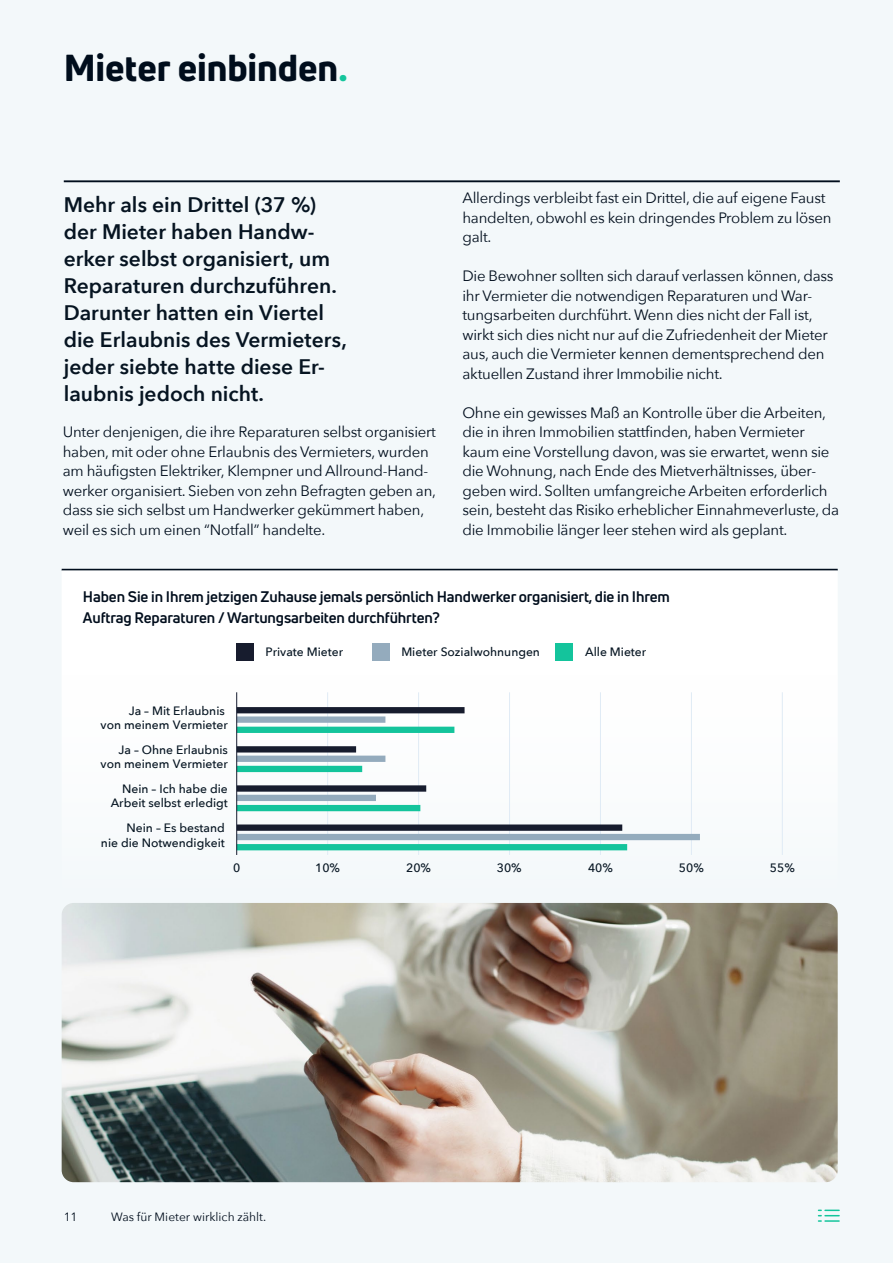
<style>
.page{position:relative;width:893px;height:1263px;background:#f3f8fa}
.page>*{position:absolute;margin:0;border:0;box-sizing:border-box;transform-origin:0 0}
.t1{font:800 36.75px "Uni Neue";letter-spacing:-.005em;color:#000d1c}
.t2{font:600 21px/27px "Avenir Next";color:#061421}
.t3{font:15px/19.5px "Avenir Next";letter-spacing:-.015em;color:#000d1c}
.t4{font:700 15px/20.2px "Uni Neue";letter-spacing:-.005em;color:#000d1c}
.t5{font:500 12.15px/14.5px "Avenir Next";color:#051421;text-align:right}
.t6{font:12px "Avenir Next";color:#000d1c}
.s1{color:#14c59c}
</style>
<div class="page">
<svg style="left:818px;top:1209px;width:21px;height:13px"></svg>
<hr style="left:62px;top:569px;width:776px;height:2px;background:#000d1c">
<div style="left:62px;top:571px;width:775px;height:284px;background:#fefefe"></div>
<hr style="left:327px;top:692px;width:1px;height:163px;background:#e0ebf5">
<hr style="left:418px;top:692px;width:1px;height:163px;background:#e0ebf5">
<hr style="left:509px;top:692px;width:1px;height:163px;background:#e0ebf5">
<hr style="left:600px;top:692px;width:1px;height:163px;background:#e0ebf5">
<hr style="left:691px;top:692px;width:1px;height:163px;background:#e0ebf5">
<hr style="left:782px;top:692px;width:1px;height:163px;background:#e0ebf5">
<div style="left:237px;top:844px;width:390px;height:6px;background:#14c49c"></div>
<div style="left:237px;top:824px;width:385px;height:7px;background:#171c2e"></div>
<div style="left:237px;top:834px;width:463px;height:6px;background:#94abbd"></div>
<div style="left:237px;top:805px;width:183px;height:6px;background:#14c49c"></div>
<div style="left:237px;top:785px;width:189px;height:7px;background:#171c2e"></div>
<div style="left:237px;top:795px;width:139px;height:6px;background:#94abbd"></div>
<div style="left:237px;top:766px;width:125px;height:6px;background:#14c49c"></div>
<div style="left:237px;top:746px;width:119px;height:6px;background:#171c2e"></div>
<div style="left:237px;top:756px;width:148px;height:6px;background:#94abbd"></div>
<div style="left:237px;top:727px;width:217px;height:6px;background:#14c49c"></div>
<div style="left:237px;top:707px;width:228px;height:6px;background:#171c2e"></div>
<div style="left:237px;top:716px;width:148px;height:7px;background:#94abbd"></div>
<hr style="left:236px;top:692px;width:1px;height:163px;background:#161c2f">
<div style="left:236px;top:643px;width:17px;height:17px;background:#171c2e"></div>
<div style="left:372px;top:643px;width:17px;height:17px;background:#94abbd"></div>
<div style="left:556px;top:643px;width:17px;height:17px;background:#14c49c"></div>
<img style="left:62px;top:903px;width:776px;height:279px">
<hr style="left:64px;top:180px;width:776px;height:2px;background:#000d1c">
<h1 class="t1" style="left:64px;top:43px;width:286px">Mieter einbinden<span class="s1">.</span></h1>
<h2 class="t2" style="left:64px;top:191px;width:285px">Mehr als ein Drittel (37 %) der Mieter haben Handw&shy;erker selbst organisiert, um<br>Reparaturen durchzuführen.<br>Darunter hatten ein Viertel die Erlaubnis des Vermieters, jeder siebte hatte diese Er&shy;laubnis jedoch nicht.</h2>
<p class="t3" style="left:462px;top:187px;width:371px">Allerdings verbleibt fast ein Drittel, die auf eigene Faust handelten, obwohl es kein dringendes Problem zu lösen galt.</p>
<p class="t3" style="left:462px;top:265px;width:373px">Die Bewohner sollten sich darauf verlassen können, dass ihr Vermieter die notwendigen Reparaturen und War&shy;tungsarbeiten durchführt. Wenn dies nicht der Fall ist, wirkt sich dies nicht nur auf die Zufriedenheit der Mieter aus, auch die Vermieter kennen dementsprechend den aktuellen Zustand ihrer Immobilie nicht.</p>
<p class="t3" style="left:462px;top:402px;width:378px">Ohne ein gewisses Maß an Kontrolle über die Arbeiten, die in ihren Immobilien stattfinden, haben Vermieter kaum eine Vorstellung davon, was sie erwartet, wenn sie die Wohnung, nach Ende des Mietverhältnisses, über&shy;geben wird. Sollten umfangreiche Arbeiten erforderlich sein, besteht das Risiko erheblicher Einnahmeverluste, da die Immobilie länger leer stehen wird als geplant.</p>
<p class="t3" style="left:63px;top:421px;width:375px">Unter denjenigen, die ihre Reparaturen selbst organisiert haben, mit oder ohne Erlaubnis des Vermieters, wurden am häufigsten Elektriker, Klempner und Allround-Hand&shy;werker organisiert. Sieben von zehn Befragten geben an, dass sie sich selbst um Handwerker gekümmert haben, weil es sich um einen “Notfall” handelte.</p>
<p class="t4" style="left:83px;top:587px;width:588px">Haben Sie in Ihrem jetzigen Zuhause jemals persönlich Handwerker organisiert, die in Ihrem<br>Auftrag Reparaturen / Wartungsarbeiten durchführten?</p>
<p class="t5" style="left:101px;top:703px;width:129px">Ja – Mit Erlaubnis<br>von meinem Vermieter</p>
<p class="t5" style="left:101px;top:742px;width:129px">Ja – Ohne Erlaubnis von meinem Vermieter</p>
<p class="t5" style="left:111px;top:781px;width:119px">Nein – Ich habe die<br>Arbeit selbst erledigt</p>
<p class="t5" style="left:101px;top:820px;width:125px">Nein – Es bestand<br>nie die Notwendigkeit</p>
<p class="t5" style="left:266px;top:644px;width:79px">Private Mieter</p>
<p class="t5" style="left:401px;top:644px;width:140px">Mieter Sozialwohnungen</p>
<p class="t5" style="left:585px;top:644px;width:63px">Alle Mieter</p>
<p class="t5" style="left:233px;top:860px;width:9px">0</p>
<p class="t5" style="left:315px;top:860px;width:26px">10%</p>
<p class="t5" style="left:406px;top:860px;width:26px">20%</p>
<p class="t5" style="left:497px;top:860px;width:26px">30%</p>
<p class="t5" style="left:588px;top:860px;width:26px">40%</p>
<p class="t5" style="left:679px;top:860px;width:26px">50%</p>
<p class="t5" style="left:770px;top:860px;width:26px">55%</p>
<p class="t6" style="left:64px;top:1207px;width:15px">11</p>
<p class="t6" style="left:111px;top:1207px;width:157px">Was für Mieter wirklich zählt.</p>
</div>
